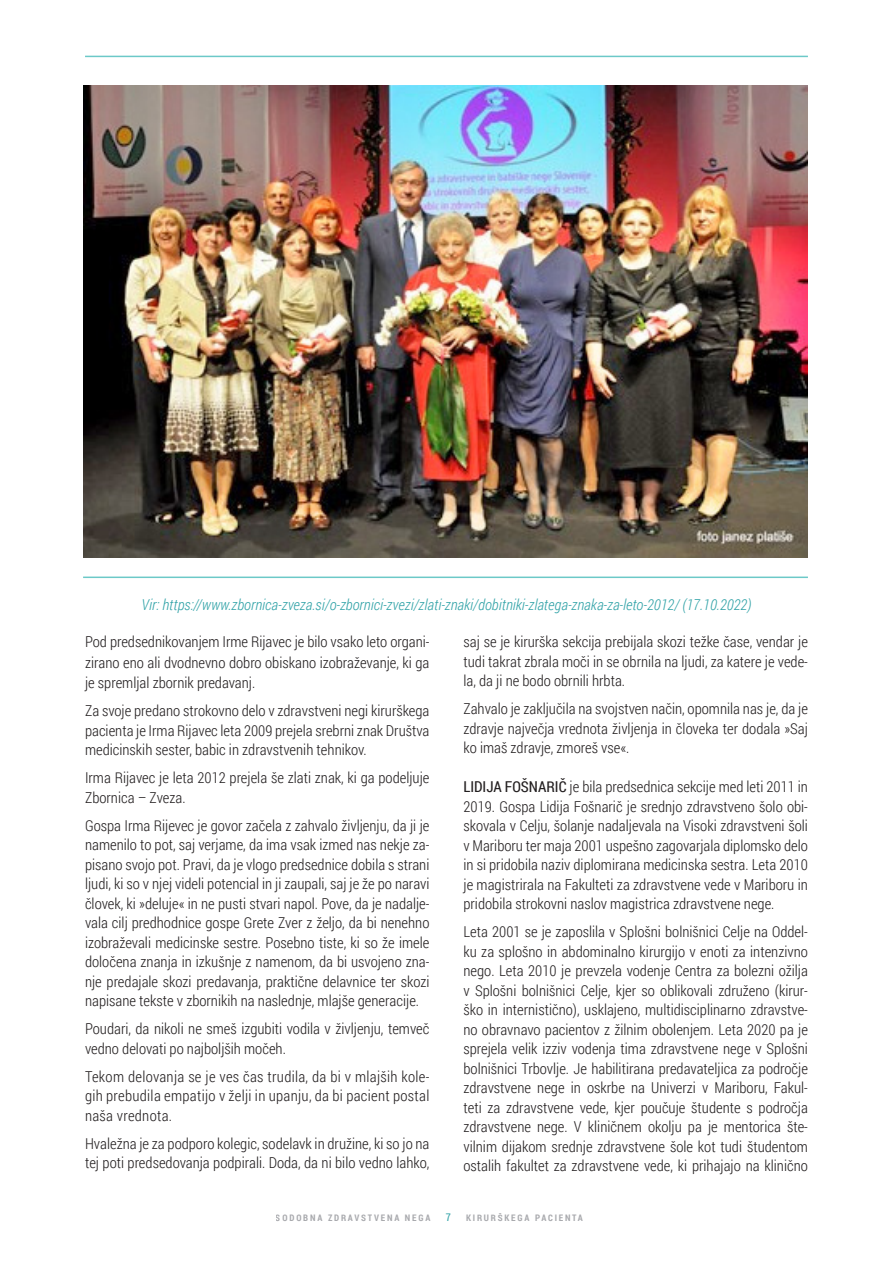
<style>
.page{position:relative;width:893px;height:1263px;background:#fff}
.page>*{position:absolute;margin:0;border:0;box-sizing:border-box;transform-origin:0 0}
.Body{font:300 15px/19.5px "Roboto Condensed";color:#231f20;text-align:justify}
.Podpis_slike{font:italic 300 15px "Roboto Condensed";color:#30a2a7}
.t1{font:10.5px "Roboto Condensed";color:#30a2a7}
.t2{font:700 9px "Roboto Condensed";letter-spacing:.2em;color:#a8a9ad}
.s1{font-weight:400}
</style>
<div class="page">
<hr style="left:85px;top:56px;width:723px;height:1px;background:#6cc9c8">
<img style="left:83px;top:86px;width:725px;height:472px">
<hr style="left:83px;top:576px;width:725px;height:2px;background:#6cc9c8">
<p class="Podpis_slike" style="left:142px;top:594px;width:611px">Vir: https://www.zbornica-zveza.si/o-zbornici-zvezi/zlati-znaki/dobitniki-zlatega-znaka-za-leto-2012/ (17.10.2022)</p>
<p class="Body" style="left:85px;top:631px;width:346px;line-height:20.5px">Pod predsednikovanjem Irme Rijavec je bilo vsako leto organi&shy;zirano eno ali dvodnevno dobro obiskano izobraževanje, ki ga je spremljal zbornik predavanj.</p>
<p class="Body" style="left:85px;top:701px;width:346px">Za svoje predano strokovno delo v zdravstveni negi kirurškega pacienta je Irma Rijavec leta 2009 prejela srebrni znak Društva medicinskih sester, babic in zdravstvenih tehnikov.</p>
<p class="Body" style="left:85px;top:768px;width:346px">Irma Rijavec je leta 2012 prejela še zlati znak, ki ga podeljuje<br>Zbornica – Zveza.</p>
<p class="Body" style="left:85px;top:815px;width:346px">Gospa Irma Rijevec je govor začela z zahvalo življenju, da ji je namenilo to pot, saj verjame, da ima vsak izmed nas nekje za&shy;pisano svojo pot. Pravi, da je vlogo predsednice dobila s strani ljudi, ki so v njej videli potencial in ji zaupali, saj je že po naravi človek, ki »deluje« in ne pusti stvari napol. Pove, da je nadalje&shy;vala cilj predhodnice gospe Grete Zver z željo, da bi nenehno izobraževali medicinske sestre. Posebno tiste, ki so že imele določena znanja in izkušnje z namenom, da bi usvojeno zna&shy;nje predajale skozi predavanja, praktične delavnice ter skozi napisane tekste v zbornikih na naslednje, mlajše generacije.</p>
<p class="Body" style="left:85px;top:1019px;width:346px">Poudari, da nikoli ne smeš izgubiti vodila v življenju, temveč vedno delovati po najboljših močeh.</p>
<p class="Body" style="left:85px;top:1066px;width:346px">Tekom delovanja se je ves čas trudila, da bi v mlajših kole&shy;gih prebudila empatijo v želji in upanju, da bi pacient postal naša vrednota.</p>
<p class="Body" style="left:85px;top:1133px;width:346px">Hvaležna je za podporo kolegic, sodelavk in družine, ki so jo na tej poti predsedovanja podpirali. Doda, da ni bilo vedno lahko,</p>
<p class="Body" style="left:463px;top:632px;width:346px">saj se je kirurška sekcija prebijala skozi težke čase, vendar je tudi takrat zbrala moči in se obrnila na ljudi, za katere je vede&shy;la, da ji ne bodo obrnili hrbta.</p>
<p class="Body" style="left:463px;top:699px;width:346px">Zahvalo je zaključila na svojstven način, opomnila nas je, da je zdravje največja vrednota življenja in človeka ter dodala »Saj ko imaš zdravje, zmoreš vse«.</p>
<p class="Body" style="left:463px;top:777px;width:346px"><span class="s1">LIDIJA FOŠNARIČ</span> je bila predsednica sekcije med leti 2011 in 2019. Gospa Lidija Fošnarič je srednjo zdravstveno šolo obi&shy;skovala v Celju, šolanje nadaljevala na Visoki zdravstveni šoli v Mariboru ter maja 2001 uspešno zagovarjala diplomsko delo in si pridobila naziv diplomirana medicinska sestra. Leta 2010 je magistrirala na Fakulteti za zdravstvene vede v Mariboru in pridobila strokovni naslov magistrica zdravstvene nege.</p>
<p class="Body" style="left:463px;top:922px;width:346px">Leta 2001 se je zaposlila v Splošni bolnišnici Celje na Oddel&shy;ku za splošno in abdominalno kirurgijo v enoti za intenzivno nego. Leta 2010 je prevzela vodenje Centra za bolezni ožilja v Splošni bolnišnici Celje, kjer so oblikovali združeno (kirur&shy;ško in internistično), usklajeno, multidisciplinarno zdravstve&shy;no obravnavo pacientov z žilnim obolenjem. Leta 2020 pa je sprejela velik izziv vodenja tima zdravstvene nege v Splošni bolnišnici Trbovlje. Je habilitirana predavateljica za področje zdravstvene nege in oskrbe na Univerzi v Mariboru, Fakul&shy;teti za zdravstvene vede, kjer poučuje študente s področja zdravstvene nege. V kliničnem okolju pa je mentorica šte&shy;vilnim dijakom srednje zdravstvene šole kot tudi študentom ostalih fakultet za zdravstvene vede, ki prihajajo na klinično</p>
<p class="t2" style="left:276px;top:1212px;width:156px">SODOBNA ZDRAVSTVENA NEGA</p>
<p class="t2" style="left:466px;top:1212px;width:118px">KIRURŠKEGA PACIENTA</p>
<p class="t1" style="left:446px;top:1210px;width:7px">7</p>
</div>
